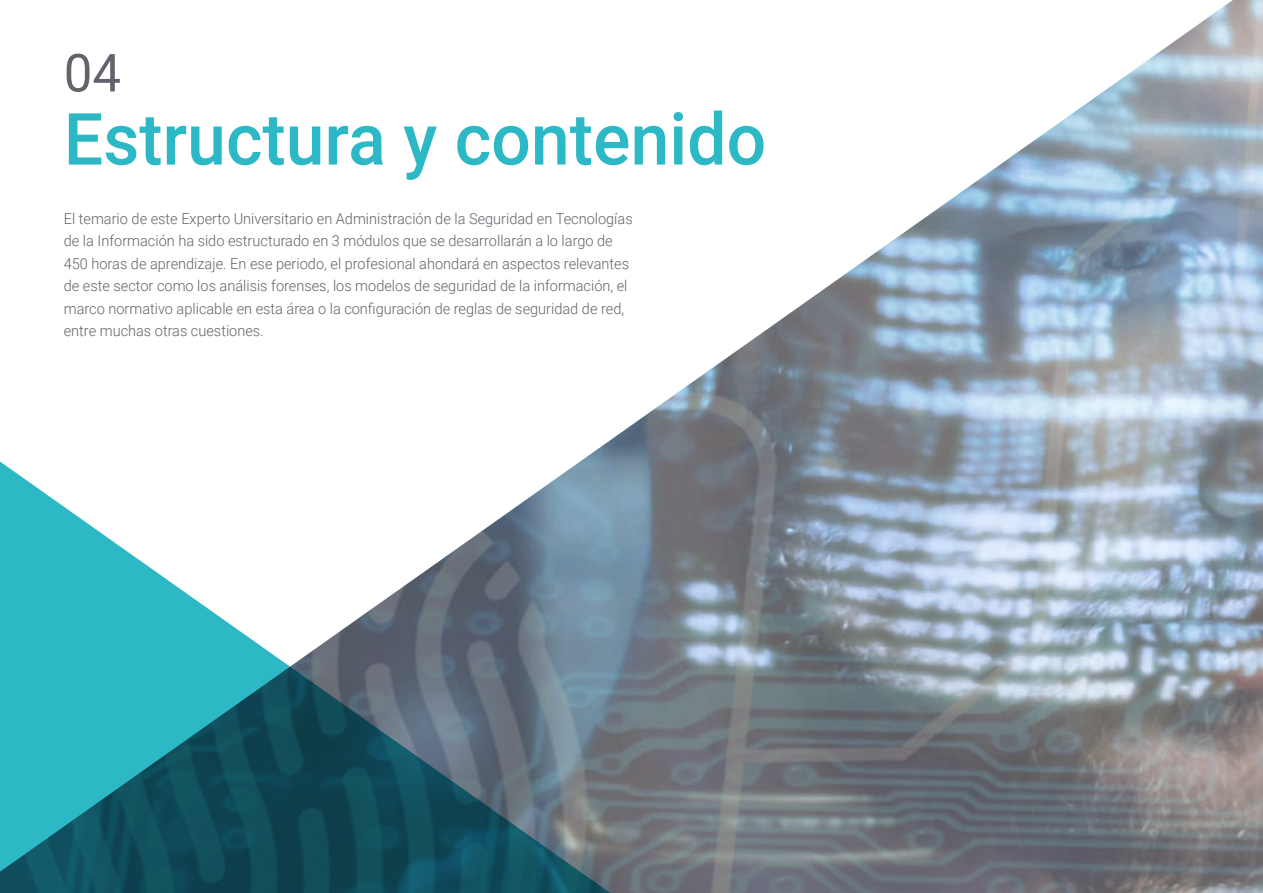
<style>
.page{position:relative;width:1263px;height:893px;background:#fff}
.page>*{position:absolute;margin:0;border:0;box-sizing:border-box;transform-origin:0 0}
.t1{font:500 72px "Roboto";color:#2db8c5}
.t2{font:52.5px "Roboto";color:#61646a}
.t3{font:300 15px/22.5px "Roboto";color:#61646a}
</style>
<div class="page">
<img style="left:602px;top:0;width:661px;height:893px">
<svg style="left:0;top:446px;width:640px;height:447px"></svg>
<h2 class="t2" style="left:64px;top:36px;width:59px">04</h2>
<h1 class="t1" style="left:64px;top:89px;width:704px">Estructura y contenido</h1>
<p class="t3" style="left:64px;top:207px;width:570px">El temario de este Experto Universitario en Administración de la Seguridad en Tecnologías de la Información ha sido estructurado en 3 módulos que se desarrollarán a lo largo de 450 horas de aprendizaje. En ese periodo, el profesional ahondará en aspectos relevantes de este sector como los análisis forenses, los modelos de seguridad de la información, el marco normativo aplicable en esta área o la configuración de reglas de seguridad de red, entre muchas otras cuestiones.</p>
</div>
